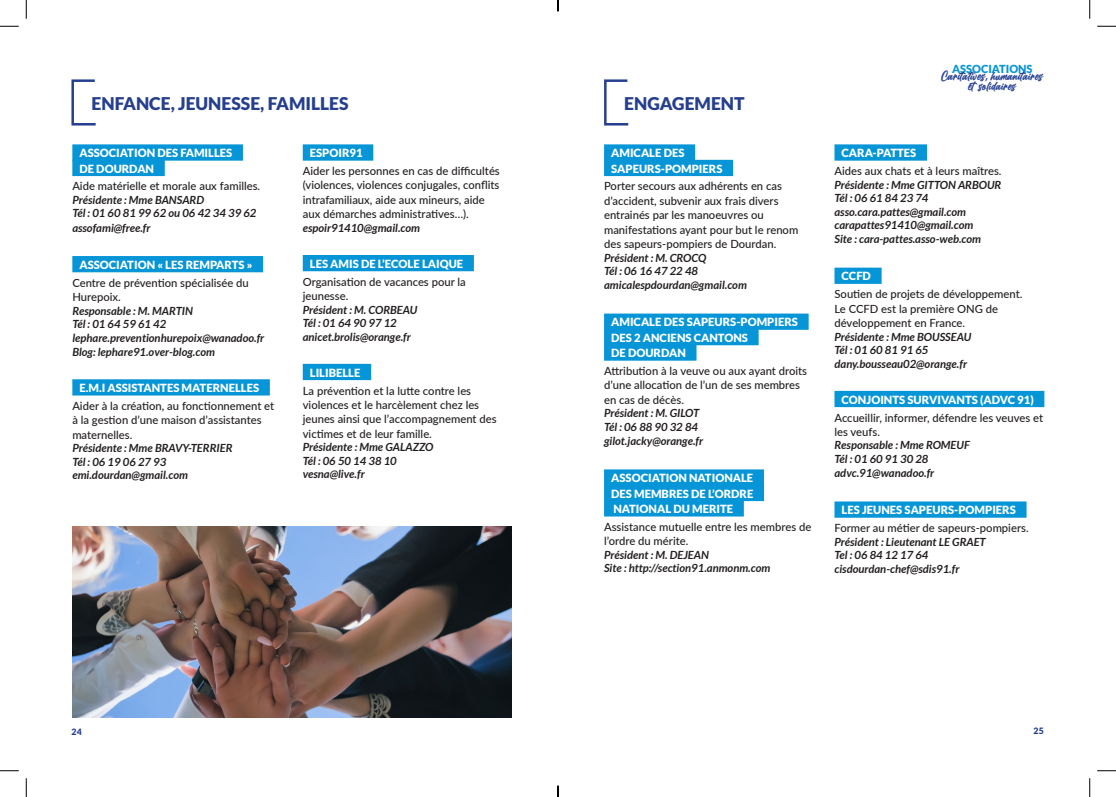
<style>
.page{position:relative;width:1116px;height:797px;background:#fff}
.page>*{position:absolute;margin:0;border:0;box-sizing:border-box;transform-origin:0 0}
.t1{font:900 17.5px "Lato";color:#253f8e}
.t2{font:13px/10px "Billion Dreams";letter-spacing:.02em;color:#253f8e;text-align:center}
.t3{font:500 11.25px/14.4px "Lato";color:#231f20}
.t4{font:italic 700 11.25px/13.5px "Lato";color:#231f20}
.t5{font:900 11.25px/15.4px "Lato";color:#fff}
.t6{font:900 11.12px "Lato";color:#0695d6}
.t7{font:900 8.75px "Lato";color:#253f8e}
</style>
<div class="page">
<div style="left:604px;top:144px;width:91px;height:17px;background:#0695d6"></div>
<div style="left:604px;top:160px;width:129px;height:16px;background:#0695d6"></div>
<div style="left:604px;top:313px;width:204px;height:17px;background:#0695d6"></div>
<div style="left:604px;top:329px;width:154px;height:16px;background:#0695d6"></div>
<div style="left:604px;top:344px;width:92px;height:17px;background:#0695d6"></div>
<div style="left:604px;top:469px;width:160px;height:16px;background:#0695d6"></div>
<div style="left:604px;top:485px;width:160px;height:16px;background:#0695d6"></div>
<div style="left:604px;top:500px;width:140px;height:16px;background:#0695d6"></div>
<div style="left:834px;top:144px;width:93px;height:17px;background:#0695d6"></div>
<div style="left:834px;top:267px;width:47px;height:17px;background:#0695d6"></div>
<div style="left:834px;top:391px;width:210px;height:16px;background:#0695d6"></div>
<div style="left:834px;top:501px;width:192px;height:16px;background:#0695d6"></div>
<div style="left:72px;top:144px;width:171px;height:17px;background:#0695d6"></div>
<div style="left:72px;top:160px;width:93px;height:16px;background:#0695d6"></div>
<div style="left:72px;top:256px;width:191px;height:16px;background:#0695d6"></div>
<div style="left:72px;top:379px;width:198px;height:16px;background:#0695d6"></div>
<div style="left:303px;top:144px;width:70px;height:17px;background:#0695d6"></div>
<div style="left:303px;top:255px;width:171px;height:16px;background:#0695d6"></div>
<div style="left:303px;top:364px;width:68px;height:16px;background:#0695d6"></div>
<svg style="left:71px;top:79px;width:25px;height:47px"></svg>
<svg style="left:604px;top:79px;width:25px;height:47px"></svg>
<img style="left:72px;top:526px;width:440px;height:191px">
<svg style="left:0;top:25px;width:19px;height:2px"></svg>
<svg style="left:1097px;top:25px;width:18px;height:2px"></svg>
<svg style="left:0;top:770px;width:19px;height:1px"></svg>
<svg style="left:1097px;top:770px;width:18px;height:1px"></svg>
<svg style="left:25px;top:0;width:2px;height:19px"></svg>
<svg style="left:25px;top:778px;width:2px;height:19px"></svg>
<svg style="left:1089px;top:0;width:1px;height:19px"></svg>
<svg style="left:1089px;top:778px;width:1px;height:19px"></svg>
<svg style="left:557px;top:0;width:2px;height:11px"></svg>
<svg style="left:557px;top:785px;width:2px;height:12px"></svg>
<h1 class="t1" style="left:92px;top:93px;width:258px">ENFANCE, JEUNESSE, FAMILLES</h1>
<h1 class="t1" style="left:624px;top:93px;width:122px">ENGAGEMENT</h1>
<p class="t5" style="left:79px;top:145px;width:154px">ASSOCIATION DES FAMILLES<br>DE DOURDAN</p>
<p class="t3" style="left:72px;top:179px;width:189px">Aide matérielle et morale aux familles.</p>
<p class="t4" style="left:72px;top:193px;width:186px;line-height:14px">Présidente : Mme BANSARD<br>Tél : 01 60 81 99 62 ou 06 42 34 39 62 assofami@free.fr</p>
<p class="t5" style="left:79px;top:257px;width:174px">ASSOCIATION « LES REMPARTS »</p>
<p class="t3" style="left:72px;top:275px;width:178px">Centre de prévention spécialisée du<br>Hurepoix.</p>
<p class="t4" style="left:72px;top:304px;width:193px">Responsable : M. MARTIN<br>Tél : 01 64 59 61 42 lephare.preventionhurepoix@wanadoo.fr<br>Blog: lephare91.over-blog.com</p>
<p class="t5" style="left:79px;top:380px;width:181px">E.M.I ASSISTANTES MATERNELLES</p>
<p class="t3" style="left:72px;top:398px;width:203px">Aider à la création, au fonctionnement et à la gestion d’une maison d’assistantes maternelles.</p>
<p class="t4" style="left:72px;top:441px;width:162px">Présidente : Mme BRAVY-TERRIER<br>Tél : 06 19 06 27 93 emi.dourdan@gmail.com</p>
<p class="t5" style="left:310px;top:145px;width:54px">ESPOIR91</p>
<p class="t3" style="left:303px;top:163px;width:199px">Aider les personnes en cas de difficultés (violences, violences conjugales, conflits intrafamiliaux, aide aux mineurs, aide aux démarches administratives…).</p>
<p class="t4" style="left:303px;top:221px;width:119px">espoir91410@gmail.com</p>
<p class="t5" style="left:310px;top:256px;width:155px">LES AMIS DE L’ECOLE LAIQUE</p>
<p class="t3" style="left:303px;top:274px;width:164px">Organisation de vacances pour la jeunesse.</p>
<p class="t4" style="left:303px;top:303px;width:116px">Président : M. CORBEAU<br>Tél : 01 64 90 97 12 anicet.brolis@orange.fr</p>
<p class="t5" style="left:310px;top:364px;width:52px">LILIBELLE</p>
<p class="t3" style="left:303px;top:383px;width:195px">La prévention et la lutte contre les violences et le harcèlement chez les jeunes ainsi que l’accompagnement des victimes et de leur famille.</p>
<p class="t4" style="left:303px;top:440px;width:132px">Présidente : Mme GALAZZO<br>Tél : 06 50 14 38 10 vesna@live.fr</p>
<p class="t5" style="left:611px;top:145px;width:113px">AMICALE DES<br>SAPEURS-POMPIERS</p>
<p class="t3" style="left:604px;top:179px;width:196px">Porter secours aux adhérents en cas d’accident, subvenir aux frais divers entrainés par les manoeuvres ou manifestations ayant pour but le renom des sapeurs-pompiers de Dourdan.</p>
<p class="t4" style="left:604px;top:251px;width:144px;line-height:14px">Président : M. CROCQ<br>Tél : 06 16 47 22 48 amicalespdourdan@gmail.com</p>
<p class="t5" style="left:611px;top:314px;width:188px">AMICALE DES SAPEURS-POMPIERS<br>DES 2 ANCIENS CANTONS<br>DE DOURDAN</p>
<p class="t3" style="left:604px;top:363px;width:205px">Attribution à la veuve ou aux ayant droits d’une allocation de l’un de ses membres en cas de décès.</p>
<p class="t4" style="left:604px;top:406px;width:101px;line-height:14px">Président : M. GILOT<br>Tél : 06 88 90 32 84 gilot.jacky@orange.fr</p>
<p class="t5" style="left:611px;top:470px;width:144px;text-align:justify">ASSOCIATION NATIONALE DES MEMBRES DE L’ORDRE NATIONAL DU MERITE</p>
<p class="t3" style="left:604px;top:519px;width:209px">Assistance mutuelle entre les membres de l’ordre du mérite.</p>
<p class="t4" style="left:604px;top:548px;width:168px">Président : M. DEJEAN<br>Site : http://section91.anmonm.com</p>
<p class="t6" style="left:952px;top:63px;width:82px">ASSOCIATIONS</p>
<p class="t2" style="left:941px;top:72px;width:103px">Caritatives, humanitaires etsolidaires</p>
<p class="t5" style="left:841px;top:145px;width:76px">CARA-PATTES</p>
<p class="t3" style="left:834px;top:163px;width:168px">Aides aux chats et à leurs maîtres.</p>
<p class="t4" style="left:834px;top:178px;width:168px">Présidente : Mme GITTON ARBOUR<br>Tél : 06 61 84 23 74 asso.cara.pattes@gmail.com carapattes91410@gmail.com<br>Site : cara-pattes.asso-web.com</p>
<p class="t5" style="left:841px;top:268px;width:31px">CCFD</p>
<p class="t3" style="left:834px;top:286px;width:189px">Soutien de projets de développement.<br>Le CCFD est la première ONG de développement en France.</p>
<p class="t4" style="left:834px;top:330px;width:138px">Présidente : Mme BOUSSEAU<br>Tél : 01 60 81 91 65 dany.bousseau02@orange.fr</p>
<p class="t5" style="left:841px;top:391px;width:194px">CONJOINTS SURVIVANTS (ADVC 91)</p>
<p class="t3" style="left:834px;top:410px;width:210px">Accueillir, informer, défendre les veuves et les veufs.</p>
<p class="t4" style="left:834px;top:438px;width:137px;line-height:14px">Responsable : Mme ROMEUF<br>Tél : 01 60 91 30 28 advc.91@wanadoo.fr</p>
<p class="t5" style="left:841px;top:502px;width:176px">LES JEUNES SAPEURS-POMPIERS</p>
<p class="t3" style="left:834px;top:520px;width:196px">Former au métier de sapeurs-pompiers.</p>
<p class="t4" style="left:834px;top:535px;width:153px">Président : Lieutenant LE GRAET<br>Tel : 06 84 12 17 64 cisdourdan-chef@sdis91.fr</p>
<p class="t7" style="left:72px;top:726px;width:12px">24</p>
<p class="t7" style="left:1033px;top:726px;width:12px">25</p>
</div>
